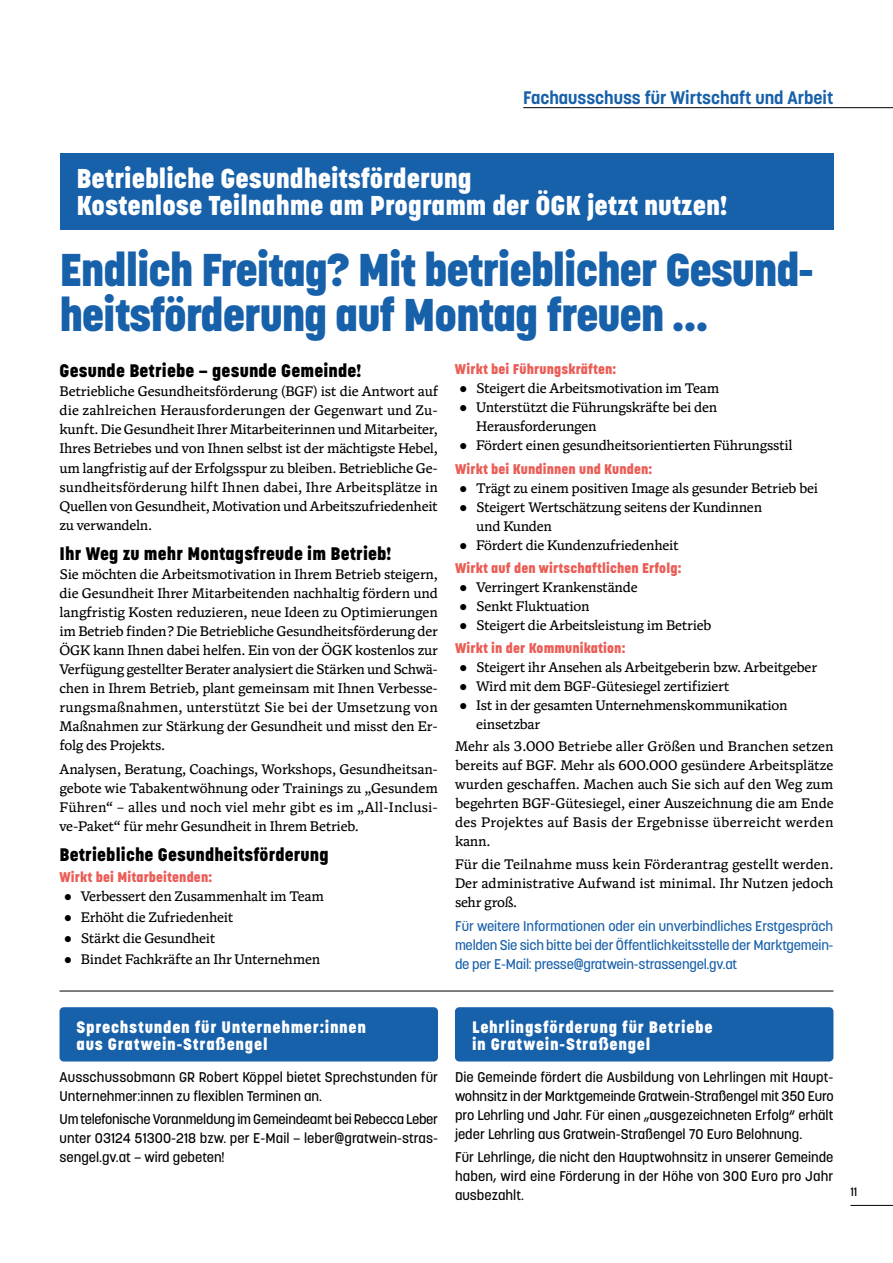
<style>
.page{position:relative;width:893px;height:1263px;background:#fff}
.page>*{position:absolute;margin:0;border:0;box-sizing:border-box;transform-origin:0 0}
.t1{font:800 45.45px/45.5px "Korolev";letter-spacing:-.025em;color:#1760aa}
.t2{font:800 27px/27px "Korolev";color:#fff}
.t3{font:800 18px "Korolev";letter-spacing:.01em;color:#000}
.t4{font:700 18px "Korolev";color:#1760aa}
.t5{font:800 16.5px/17.2px "Korolev";letter-spacing:.045em;color:#fff}
.t6{font:13.95px/19px "Antonia Variable";letter-spacing:-.015em;color:#000;text-align:justify}
.t7{font:500 13.95px/19px "Korolev";color:#000;text-align:justify}
.t8{font:500 13.95px/19px "Korolev";letter-spacing:-.015em;color:#1760aa;text-align:justify}
.t9{font:800 13.95px "Korolev";letter-spacing:.01em;color:#eb5d56}
.t10{font:500 12px "Korolev";color:#000}
.s1{font-family:"Verdana"}
</style>
<div class="page">
<hr style="left:850px;top:1205px;width:43px;height:1px;background:#000">
<div style="left:455px;top:1007px;width:378px;height:54px;background:#1760aa;border-radius:4px"></div>
<div style="left:60px;top:1007px;width:378px;height:54px;background:#1760aa;border-radius:4px"></div>
<hr style="left:523px;top:107px;width:370px;height:1px;background:#000">
<hr style="left:60px;top:991px;width:773px;height:1px;background:#000">
<div style="left:60px;top:153px;width:773px;height:77px;background:#1760aa"></div>
<p class="t4" style="left:523px;top:86px;width:312px">Fachausschuss für Wirtschaft und Arbeit</p>
<h2 class="t2" style="left:77px;top:165px;width:652px">Betriebliche Gesundheitsförderung<br>Kostenlose Teilnahme am Programm der ÖGK jetzt nutzen!</h2>
<h1 class="t1" style="left:60px;top:247px;width:756px">Endlich Freitag? Mit betrieblicher Gesund&shy;heitsförderung auf Montag freuen …</h1>
<p class="t3" style="left:60px;top:360px;width:303px">Gesunde Betriebe – gesunde Gemeinde!</p>
<p class="t6" style="left:60px;top:382px;width:380px">Betriebliche Gesundheitsförderung (BGF) ist die Antwort auf die zahlreichen Herausforderungen der Gegenwart und Zu&shy;kunft. Die Gesundheit Ihrer Mitarbeiterinnen und Mitarbeiter, Ihres Betriebes und von Ihnen selbst ist der mächtigste Hebel, um langfristig auf der Erfolgsspur zu bleiben. Betriebliche Ge&shy;sundheitsförderung hilft Ihnen dabei, Ihre Arbeitsplätze in Quellen von Gesundheit, Motivation und Arbeitszufriedenheit zu verwandeln.</p>
<p class="t3" style="left:60px;top:542px;width:333px">Ihr Weg zu mehr Montagsfreude im Betrieb!</p>
<p class="t6" style="left:60px;top:565px;width:380px">Sie möchten die Arbeitsmotivation in Ihrem Betrieb steigern, die Gesundheit Ihrer Mitarbeitenden nachhaltig fördern und langfristig Kosten reduzieren, neue Ideen zu Optimierungen im Betrieb finden? Die Betriebliche Gesundheitsförderung der ÖGK kann Ihnen dabei helfen. Ein von der ÖGK kostenlos zur Verfügung gestellter Berater analysiert die Stärken und Schwä&shy;chen in Ihrem Betrieb, plant gemeinsam mit Ihnen Verbesse&shy;rungsmaßnahmen, unterstützt Sie bei der Umsetzung von Maßnahmen zur Stärkung der Gesundheit und misst den Er&shy;folg des Projekts.</p>
<p class="t6" style="left:60px;top:760px;width:380px">Analysen, Beratung, Coachings, Workshops, Gesundheitsan&shy;gebote wie Tabakentwöhnung oder Trainings zu „Gesundem Führen“ – alles und noch viel mehr gibt es im „All-Inclusi&shy;ve-Paket“ für mehr Gesundheit in Ihrem Betrieb.</p>
<p class="t3" style="left:60px;top:843px;width:271px">Betriebliche Gesundheitsförderung</p>
<p class="t9" style="left:60px;top:868px;width:154px">Wirkt bei Mitarbeitenden:</p>
<p class="t6" style="left:64px;top:887px;width:262px"><span class="s1">●</span> Verbessert den Zusammenhalt im Team</p>
<p class="t6" style="left:64px;top:908px;width:171px"><span class="s1">●</span> Erhöht die Zufriedenheit</p>
<p class="t6" style="left:64px;top:929px;width:153px"><span class="s1">●</span> Stärkt die Gesundheit</p>
<p class="t6" style="left:64px;top:950px;width:258px"><span class="s1">●</span> Bindet Fachkräfte an Ihr Unternehmen</p>
<p class="t9" style="left:455px;top:360px;width:163px">Wirkt bei Führungskräften:</p>
<p class="t6" style="left:459px;top:379px;width:261px"><span class="s1">●</span> Steigert die Arbeitsmotivation im Team</p>
<p class="t6" style="left:476px;top:398px;width:243px;text-indent:-17px"><span class="s1">●</span> Unterstützt die Führungskräfte bei den<br>Herausforderungen</p>
<p class="t6" style="left:459px;top:436px;width:335px"><span class="s1">●</span> Fördert einen gesundheitsorientierten Führungsstil</p>
<p class="t9" style="left:455px;top:460px;width:199px">Wirkt bei Kundinnen und Kunden:</p>
<p class="t6" style="left:459px;top:479px;width:360px"><span class="s1">●</span> Trägt zu einem positiven Image als gesunder Betrieb bei</p>
<p class="t6" style="left:476px;top:498px;width:287px;text-indent:-17px"><span class="s1">●</span> Steigert Wertschätzung seitens der Kundinnen und Kunden</p>
<p class="t6" style="left:459px;top:536px;width:221px"><span class="s1">●</span> Fördert die Kundenzufriedenheit</p>
<p class="t9" style="left:455px;top:559px;width:228px">Wirkt auf den wirtschaftlichen Erfolg:</p>
<p class="t6" style="left:459px;top:578px;width:180px"><span class="s1">●</span> Verringert Krankenstände</p>
<p class="t6" style="left:459px;top:597px;width:132px"><span class="s1">●</span> Senkt Fluktuation</p>
<p class="t6" style="left:459px;top:616px;width:254px"><span class="s1">●</span> Steigert die Arbeitsleistung im Betrieb</p>
<p class="t9" style="left:455px;top:639px;width:172px">Wirkt in der Kommunikation:</p>
<p class="t6" style="left:459px;top:658px;width:359px"><span class="s1">●</span> Steigert ihr Ansehen als Arbeitgeberin bzw. Arbeitgeber</p>
<p class="t6" style="left:459px;top:677px;width:272px"><span class="s1">●</span> Wird mit dem BGF-Gütesiegel zertifiziert</p>
<p class="t6" style="left:476px;top:696px;width:313px;text-indent:-17px"><span class="s1">●</span> Ist in der gesamten Unternehmenskommunikation einsetzbar</p>
<p class="t6" style="left:455px;top:736px;width:380px">Mehr als 3.000 Betriebe aller Größen und Branchen setzen bereits auf BGF. Mehr als 600.000 gesündere Arbeitsplätze wurden geschaffen. Machen auch Sie sich auf den Weg zum begehrten BGF-Gütesiegel, einer Auszeichnung die am Ende des Projektes auf Basis der Ergebnisse überreicht werden kann.</p>
<p class="t6" style="left:455px;top:855px;width:380px">Für die Teilnahme muss kein Förderantrag gestellt werden.<br>Der administrative Aufwand ist minimal. Ihr Nutzen jedoch sehr groß.</p>
<p class="t8" style="left:455px;top:916px;width:380px">Für weitere Informationen oder ein unverbindliches Erstgespräch melden Sie sich bitte bei der Öffentlichkeitsstelle der Marktgemein&shy;de per E-Mail: presse@gratwein-strassengel.gv.at</p>
<p class="t5" style="left:77px;top:1018px;width:291px">Sprechstunden für Unternehmer:innen aus Gratwein-Straßengel</p>
<p class="t7" style="left:60px;top:1067px;width:380px">Ausschussobmann GR Robert Köppel bietet Sprechstunden für<br>Unternehmer:innen zu flexiblen Terminen an.</p>
<p class="t7" style="left:60px;top:1109px;width:380px">Um telefonische Voranmeldung im Gemeindeamt bei Rebecca Leber unter 03124 51300-218 bzw. per E-Mail – leber@gratwein-stras&shy;sengel.gv.at – wird gebeten!</p>
<p class="t5" style="left:472px;top:1018px;width:242px">Lehrlingsförderung für Betriebe in Gratwein-Straßengel</p>
<p class="t7" style="left:455px;top:1067px;width:380px">Die Gemeinde fördert die Ausbildung von Lehrlingen mit Haupt&shy;wohnsitz in der Marktgemeinde Gratwein-Straßengel mit 350 Euro pro Lehrling und Jahr. Für einen „ausgezeichneten Erfolg“ erhält jeder Lehrling aus Gratwein-Straßengel 70 Euro Belohnung.</p>
<p class="t7" style="left:455px;top:1147px;width:380px">Für Lehrlinge, die nicht den Hauptwohnsitz in unserer Gemeinde haben, wird eine Förderung in der Höhe von 300 Euro pro Jahr ausbezahlt.</p>
<p class="t10" style="left:850px;top:1184px;width:8px">11</p>
</div>
